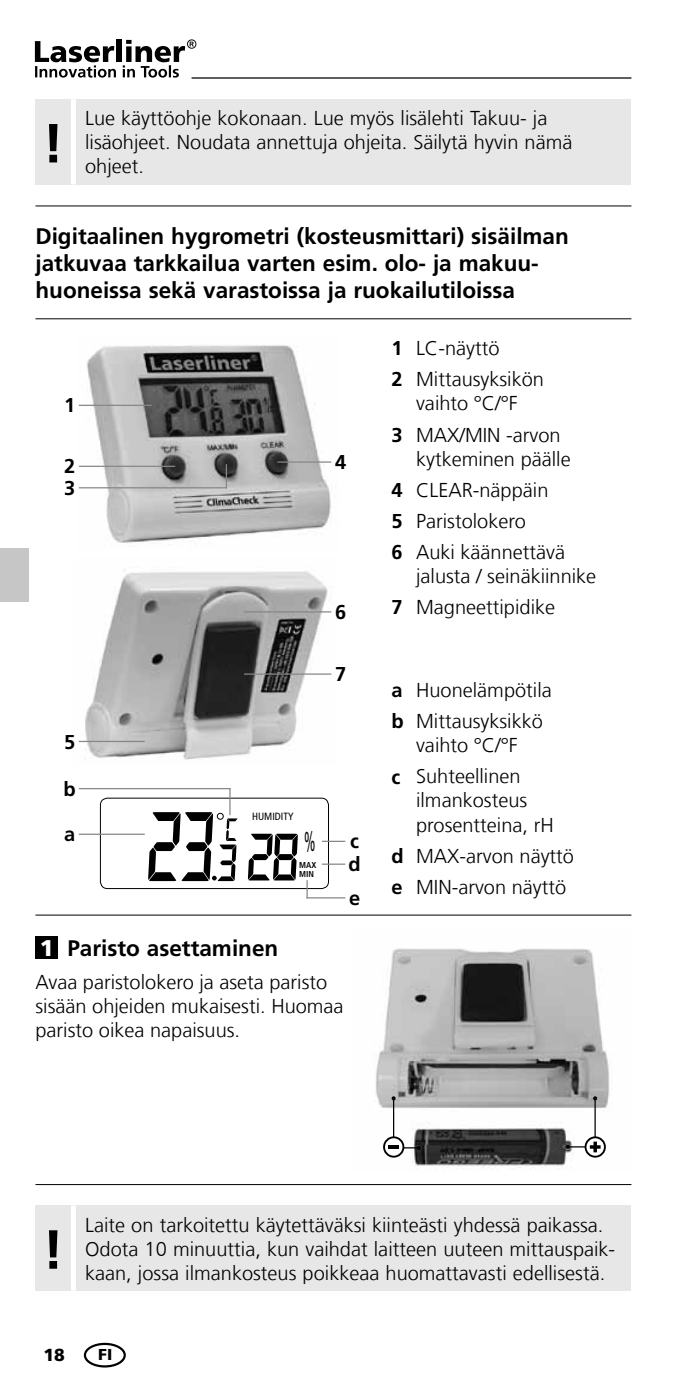
<style>
.page{position:relative;width:674px;height:1397px;background:#fff}
.page>*{position:absolute;margin:0;border:0;box-sizing:border-box;transform-origin:0 0}
.t1{font:700 55px "Frutiger LT Com";color:#000}
.t2{font:condensed 27.25px "Frutiger LT Com";color:#000;scale:.51 1}
.t3{font:700 22.5px/27px "Frutiger LT Com";color:#000}
.t4{font:300 20px/31px "Frutiger LT Com";color:#000}
.t5{font:700 20px/31px "Frutiger LT Com";color:#000}
.t6{font:900 17.5px "Frutiger LT Com";color:#000}
.t7{font:900 15.75px "Frutiger LT Com";color:#000}
.t8{font:condensed 10.5px "Frutiger LT Com";color:#000}
.t9{font:700 condensed 8.5px/9.2px "Frutiger LT Com";color:#000}
.s1{font-weight:900;font-size:22.75px;color:#fff}
</style>
<div class="page">
<hr style="left:191px;top:77px;width:440px;height:2px;background:#000">
<svg style="left:35px;top:39px;width:161px;height:39px"></svg>
<img style="left:375px;top:948px;width:235px;height:221px">
<hr style="left:35px;top:205px;width:596px;height:1px;background:#000">
<hr style="left:35px;top:318px;width:596px;height:1px;background:#000">
<hr style="left:35px;top:914px;width:596px;height:1px;background:#000">
<hr style="left:35px;top:1183px;width:596px;height:1px;background:#000">
<img style="left:78px;top:345px;width:254px;height:198px">
<img style="left:78px;top:569px;width:254px;height:191px">
<hr style="left:79px;top:404px;width:73px;height:2px;background:#878787">
<hr style="left:79px;top:465px;width:96px;height:2px;background:#878787">
<hr style="left:79px;top:740px;width:66px;height:2px;background:#878787">
<hr style="left:79px;top:487px;width:148px;height:1px;background:#878787">
<svg style="left:226px;top:464px;width:1px;height:23px"></svg>
<hr style="left:277px;top:461px;width:54px;height:1px;background:#878787">
<hr style="left:244px;top:611px;width:87px;height:1px;background:#878787">
<hr style="left:244px;top:673px;width:87px;height:1px;background:#878787">
<svg style="left:248px;top:833px;width:50px;height:47px"></svg>
<div style="left:100px;top:797px;width:229px;height:91px;border:1px solid #000;border-radius:7px"></div>
<hr style="left:391px;top:1146px;width:27px;height:2px;background:#000">
<svg style="left:416px;top:1145px;width:4px;height:4px"></svg>
<hr style="left:393px;top:1098px;width:1px;height:40px;background:#000">
<svg style="left:391px;top:1096px;width:4px;height:4px"></svg>
<svg style="left:384px;top:1137px;width:19px;height:19px"></svg>
<div style="left:383px;top:1136px;width:21px;height:21px;border:2px solid #000;border-radius:50%"></div>
<svg style="left:388px;top:1145px;width:11px;height:3px"></svg>
<hr style="left:594px;top:1098px;width:1px;height:40px;background:#000">
<svg style="left:592px;top:1096px;width:4px;height:4px"></svg>
<svg style="left:585px;top:1137px;width:19px;height:19px"></svg>
<div style="left:584px;top:1136px;width:21px;height:21px;border:2px solid #000;border-radius:50%"></div>
<svg style="left:565px;top:1141px;width:35px;height:11px"></svg>
<hr style="left:79px;top:833px;width:66px;height:1px;background:#878787">
<hr style="left:79px;top:788px;width:151px;height:1px;background:#878787">
<svg style="left:148px;top:788px;width:89px;height:93px"></svg>
<svg style="left:322px;top:840px;width:23px;height:1px"></svg>
<svg style="left:322px;top:863px;width:23px;height:1px"></svg>
<hr style="left:306px;top:897px;width:39px;height:1px;background:#878787">
<svg style="left:306px;top:880px;width:1px;height:18px"></svg>
<div style="left:84px;top:1342px;width:42px;height:25px;border:2px solid #000;border-radius:50%"></div>
<div style="left:35px;top:99px;width:596px;height:85px;background:#e7e7e7"></div>
<div style="left:71px;top:99px;width:5px;height:85px;background:#fff"></div>
<div style="left:35px;top:1205px;width:596px;height:85px;background:#e7e7e7"></div>
<div style="left:71px;top:1205px;width:5px;height:85px;background:#fff"></div>
<div style="left:35px;top:935px;width:23px;height:23px;background:#000"></div>
<div style="left:0;top:549px;width:28px;height:53px;background:#c6c6c6"></div>
<h1 class="t1" style="left:42px;top:111px;width:23px">!</h1>
<p class="t4" style="left:85px;top:106px;width:488px;line-height:24px">Lue käyttöohje kokonaan. Lue myös lisälehti Takuu- ja lisäohjeet. Noudata annettuja ohjeita. Säilytä hyvin nämä ohjeet.</p>
<p class="t3" style="left:35px;top:222px;width:534px">Digitaalinen hygrometri (kosteusmittari) sisäilman jatkuvaa tarkkailua varten esim. olo- ja makuu&shy;huoneissa sekä varastoissa ja ruokailutiloissa</p>
<p class="t4" style="left:416px;top:333px;width:129px">LC-näyttö<br>Mittausyksikön</p>
<p class="t4" style="left:416px;top:388px;width:146px">vaihto °C/°F<br>MAX/MIN -arvon</p>
<p class="t4" style="left:416px;top:443px;width:156px">kytkeminen päälle<br>CLEAR-näppäin<br>Paristolokero<br>Auki käännettävä</p>
<p class="t4" style="left:416px;top:560px;width:182px">jalusta / seinäkiinnike<br>Magneettipidike</p>
<p class="t5" style="left:391px;top:333px;width:13px">1<br>2</p>
<p class="t5" style="left:64px;top:390px;width:13px">1</p>
<p class="t5" style="left:391px;top:419px;width:13px">3</p>
<p class="t5" style="left:335px;top:447px;width:13px">4</p>
<p class="t5" style="left:64px;top:451px;width:13px">2</p>
<p class="t5" style="left:64px;top:472px;width:13px">3</p>
<p class="t5" style="left:391px;top:474px;width:13px;text-align:justify">4<br>5<br>6</p>
<p class="t5" style="left:391px;top:591px;width:13px">7</p>
<p class="t5" style="left:335px;top:596px;width:13px">6</p>
<p class="t5" style="left:64px;top:726px;width:13px">5</p>
<p class="t5" style="left:64px;top:773px;width:14px">b</p>
<p class="t5" style="left:64px;top:818px;width:13px">a</p>
<p class="t5" style="left:335px;top:658px;width:13px">7</p>
<p class="t8" style="left:252px;top:809px;width:43px">HUMIDITY</p>
<h2 class="t2" style="left:304px;top:825px;width:24px">%</h2>
<p class="t9" style="left:299px;top:860px;width:19px">MAX<br>MIN</p>
<p class="t5" style="left:348px;top:830px;width:14px;line-height:22.8px">c d</p>
<p class="t5" style="left:349px;top:882px;width:13px">e</p>
<p class="t3" style="left:40px;top:934px;width:240px"><span class="s1">1</span> Paristo asettaminen</p>
<p class="t4" style="left:35px;top:970px;width:309px;line-height:24px">Avaa paristolokero ja aseta paristo sisään ohjeiden mukaisesti. Huomaa paristo oikea napaisuus.</p>
<p class="t5" style="left:391px;top:674px;width:14px">a b</p>
<p class="t5" style="left:391px;top:761px;width:10px">c</p>
<p class="t5" style="left:391px;top:840px;width:14px">d e</p>
<p class="t4" style="left:416px;top:675px;width:137px">Huonelämpötila<br>Mittausyksikkö</p>
<p class="t4" style="left:416px;top:730px;width:106px">vaihto °C/°F<br>Suhteellinen</p>
<p class="t4" style="left:416px;top:788px;width:139px;line-height:24px">ilmankosteus prosentteina, rH</p>
<p class="t4" style="left:416px;top:840px;width:159px">MAX-arvon näyttö<br>MIN-arvon näyttö</p>
<h1 class="t1" style="left:42px;top:1216px;width:23px">!</h1>
<p class="t4" style="left:85px;top:1212px;width:531px;line-height:24px">Laite on tarkoitettu käytettäväksi kiinteästi yhdessä paikassa.<br>Odota 10 minuuttia, kun vaihdat laitteen uuteen mittauspaik&shy;kaan, jossa ilmankosteus poikkeaa huomattavasti edellisestä.</p>
<p class="t6" style="left:44px;top:1343px;width:23px">18</p>
<p class="t7" style="left:98px;top:1344px;width:16px">FI</p>
</div>
